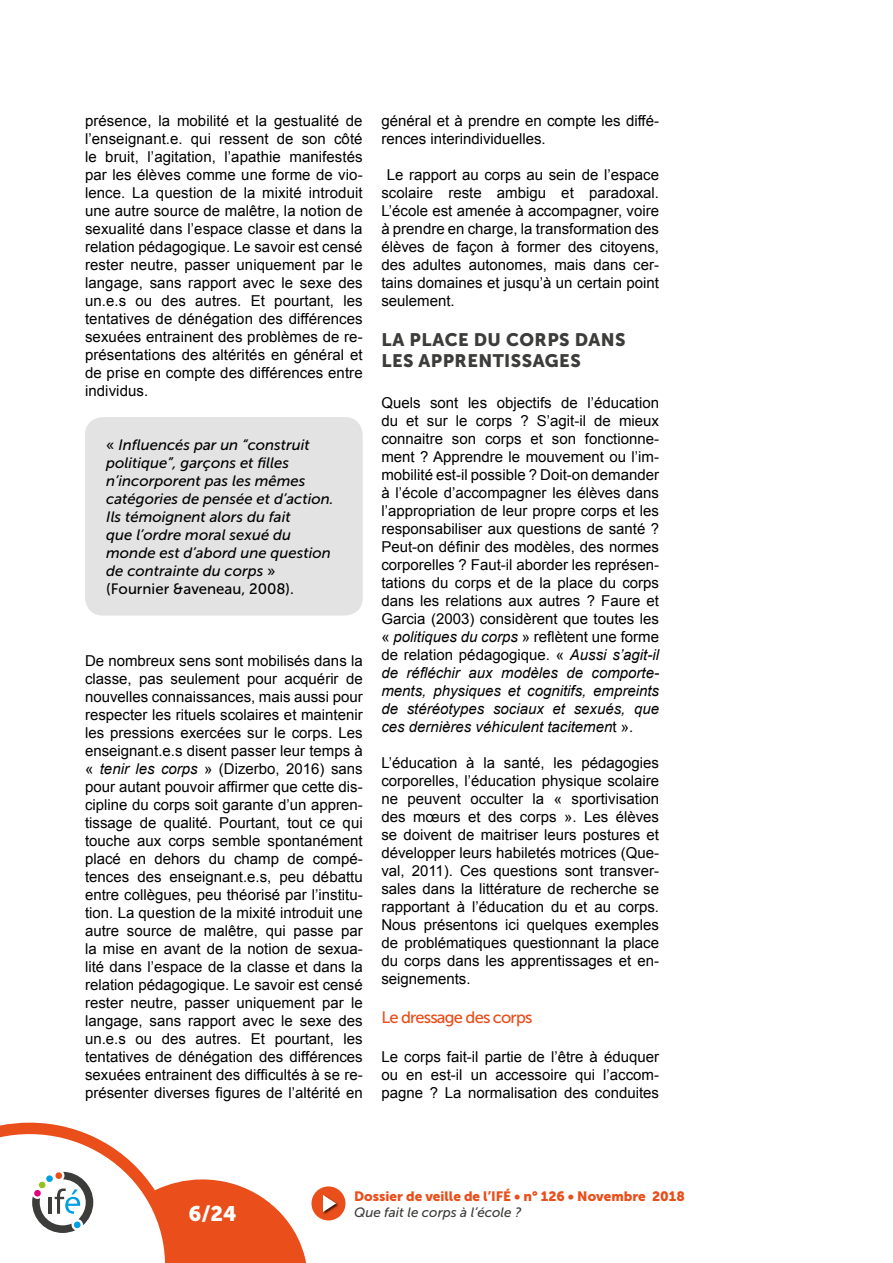
<style>
.page{position:relative;width:893px;height:1263px;background:#fff}
.page>*{position:absolute;margin:0;border:0;box-sizing:border-box;transform-origin:0 0}
.t1{font:21px "Museo Sans 900";color:#fff}
.Titre_3_Sous_Chapitr{font:18px/21.6px "Museo Sans 900";letter-spacing:.025em;color:#3c3c3b}
.Corps{font:16.5px "Museo Sans 500";letter-spacing:-.05em;color:#e94e1b}
.Corps-2{font:15px/18px "Arial";color:#000;text-align:justify}
.Encadré{font:italic 15px/18px "Museo Sans 500";color:#000}
.t2{font:13.5px "Museo Sans 900";color:#e94e1b}
.t3{font:italic 13.5px "Museo Sans 500";color:#3c3c3b}
.s1{font-style:normal}
.s2{font-style:italic}
</style>
<div class="page">
<div style="left:311px;top:1186px;width:34px;height:34px;background:#e94e1b;border-radius:50%"></div>
<div style="left:322px;top:1194px;width:18px;height:21px;background:#000;opacity:.75"></div>
<svg style="left:323px;top:1195px;width:13px;height:17px"></svg>
<svg style="left:0;top:1123px;width:306px;height:140px"></svg>
<div style="left:39px;top:1181px;width:7px;height:7px;background:#95c11f;border-radius:50%"></div>
<div style="left:46px;top:1175px;width:7px;height:7px;background:#009fe3;border-radius:50%"></div>
<div style="left:55px;top:1172px;width:7px;height:7px;background:#e94e1b;border-radius:50%"></div>
<div style="left:74px;top:1221px;width:7px;height:7px;background:#009fe3;border-radius:50%"></div>
<div style="left:34px;top:1190px;width:7px;height:7px;background:#e6007d;border-radius:50%"></div>
<div style="left:85px;top:417px;width:278px;height:199px;background:#e3e3e3;border-radius:18px"></div>
<p class="Corps-2" style="left:85px;top:112px;width:279px">présence, la mobilité et la gestualité de l’enseignant.e. qui ressent de son côté le bruit, l’agitation, l’apathie manifestés par les élèves comme une forme de vio&shy;lence. La question de la mixité introduit une autre source de malêtre, la notion de sexualité dans l’espace classe et dans la relation pédagogique. Le savoir est censé rester neutre, passer uniquement par le langage, sans rapport avec le sexe des un.e.s ou des autres. Et pourtant, les tentatives de dénégation des différences sexuées entrainent des problèmes de re&shy;présentations des altérités en général et de prise en compte des différences entre individus.</p>
<p class="Encadré" style="left:106px;top:435px;width:229px"><span class="s1">«</span> Influencés par un “construit politique”, garçons et filles n’incorporent pas les mêmes catégories de pensée et d’action.<br>Ils témoignent alors du fait<br>que l’ordre moral sexué du monde est d’abord une question de contrainte du corps <span class="s1">» (Fournier &amp;aveneau, 2008).</span></p>
<p class="Corps-2" style="left:85px;top:652px;width:279px">De nombreux sens sont mobilisés dans la classe, pas seulement pour acquérir de nouvelles connaissances, mais aussi pour respecter les rituels scolaires et maintenir les pressions exercées sur le corps. Les enseignant.e.s disent passer leur temps à « <span class="s2">tenir les corps</span> » (Dizerbo, 2016) sans pour autant pouvoir affirmer que cette dis&shy;cipline du corps soit garante d’un appren&shy;tissage de qualité. Pourtant, tout ce qui touche aux corps semble spontanément placé en dehors du champ de compé&shy;tences des enseignant.e.s, peu débattu entre collègues, peu théorisé par l’institu&shy;tion. La question de la mixité introduit une autre source de malêtre, qui passe par la mise en avant de la notion de sexua&shy;lité dans l’espace de la classe et dans la relation pédagogique. Le savoir est censé rester neutre, passer uniquement par le langage, sans rapport avec le sexe des un.e.s ou des autres. Et pourtant, les tentatives de dénégation des différences sexuées entrainent des difficultés à se re&shy;présenter diverses figures de l’altérité en</p>
<p class="Corps-2" style="left:381px;top:112px;width:279px">général et à prendre en compte les diffé&shy;rences interindividuelles.</p>
<p class="Corps-2" style="left:381px;top:166px;width:279px;text-indent:6px">Le rapport au corps au sein de l’espace scolaire reste ambigu et paradoxal.<br>L’école est amenée à accompagner, voire à prendre en charge, la transformation des élèves de façon à former des citoyens, des adultes autonomes, mais dans cer&shy;tains domaines et jusqu’à un certain point seulement.</p>
<p class="Titre_3_Sous_Chapitr" style="left:381px;top:328px;width:246px">LA PLACE DU CORPS DANS<br>LES APPRENTISSAGES</p>
<p class="Corps-2" style="left:381px;top:394px;width:279px">Quels sont les objectifs de l’éducation du et sur le corps ? S’agit-il de mieux connaitre son corps et son fonctionne&shy;ment ? Apprendre le mouvement ou l’im&shy;mobilité est-il possible ? Doit-on demander à l’école d’accompagner les élèves dans l’appropriation de leur propre corps et les responsabiliser aux questions de santé ?<br>Peut-on définir des modèles, des normes corporelles ? Faut-il aborder les représen&shy;tations du corps et de la place du corps dans les relations aux autres ? Faure et Garcia (2003) considèrent que toutes les « <span class="s2">politiques du corps</span> » reflètent une forme de relation pédagogique. « <span class="s2">Aussi s’agit-il de réfléchir aux modèles de comporte&shy;ments, physiques et cognitifs, empreints de stéréotypes sociaux et sexués, que ces dernières véhiculent tacitemen</span>t ».</p>
<p class="Corps-2" style="left:381px;top:754px;width:279px">L’éducation à la santé, les pédagogies corporelles, l’éducation physique scolaire ne peuvent occulter la « sportivisation des mœurs et des corps ». Les élèves se doivent de maitriser leurs postures et développer leurs habiletés motrices (Que&shy;val, 2011). Ces questions sont transver&shy;sales dans la littérature de recherche se rapportant à l’éducation du et au corps.<br>Nous présentons ici quelques exemples de problématiques questionnant la place du corps dans les apprentissages et en&shy;seignements.</p>
<p class="Corps" style="left:381px;top:1009px;width:153px">Le dressage des corps</p>
<p class="Corps-2" style="left:381px;top:1048px;width:279px">Le corps fait-il partie de l’être à éduquer ou en est-il un accessoire qui l’accom&shy;pagne ? La normalisation des conduites</p>
<p class="t2" style="left:354px;top:1188px;width:332px">Dossier de veille de l’IFÉ • n° 126 • Novembre 2018</p>
<h1 class="t1" style="left:188px;top:1202px;width:50px">6/24</h1>
<p class="t3" style="left:354px;top:1205px;width:169px">Que fait le corps à l’école ?</p>
</div>
